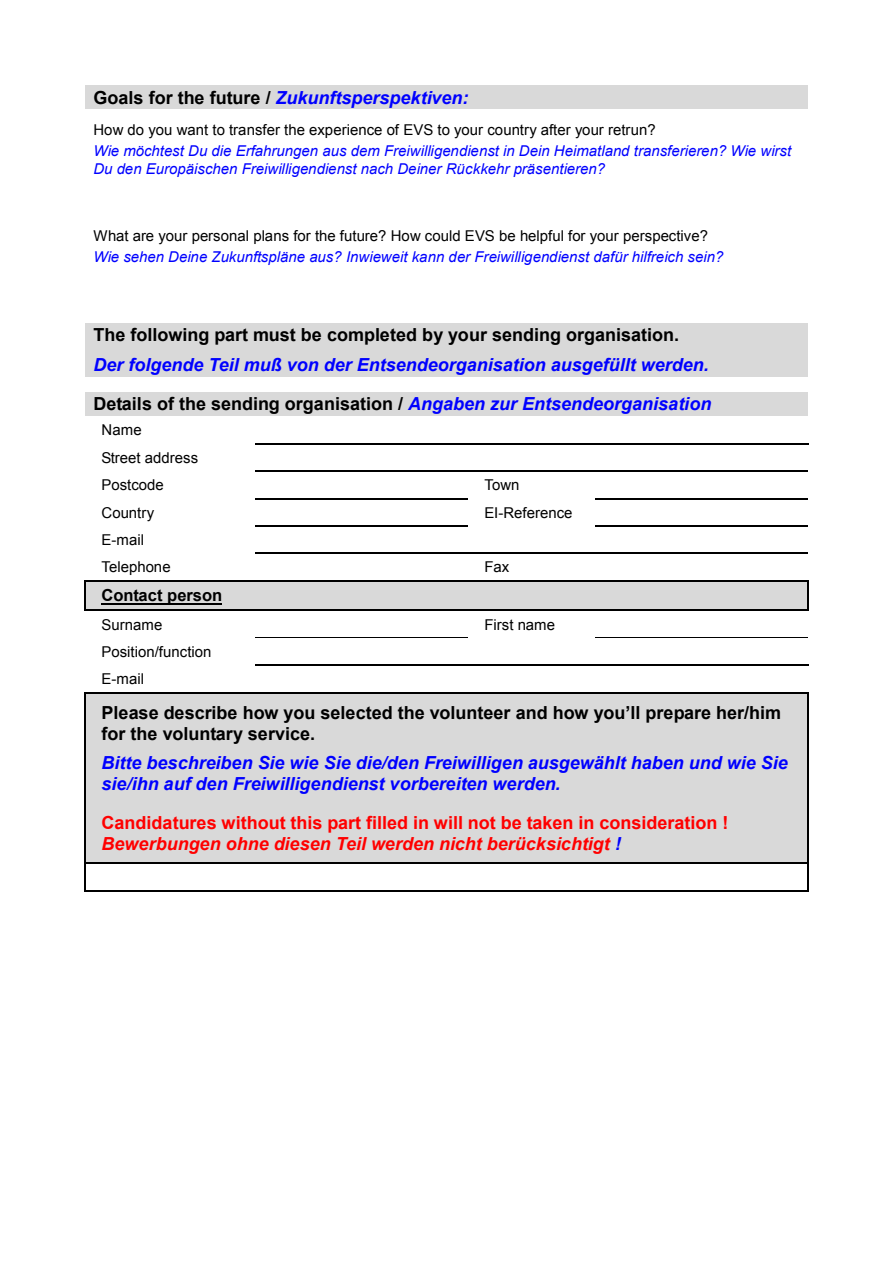
<style>
.page{position:relative;width:893px;height:1263px;background:#fff}
.page>*{position:absolute;margin:0;border:0;box-sizing:border-box;transform-origin:0 0}
.t1{font:italic 700 18px/39.3px "Arial";color:#00f}
.t2{font:700 18px/20.7px "Arial";color:#f00}
.t3{font:700 18px "Arial";color:#000}
.t4{font:700 18px "Arial";color:#000}
.t5{font:700 16.5px "Arial";color:#000}
.t6{font:15px/27.3px "Arial";color:#000}
.t7{font:italic 15px/17.4px "Arial";color:#00f}
.s1{font-style:normal;color:#000}
.s2{font-style:italic}
.s3{font-style:italic;color:#00f}
</style>
<div class="page">
<div style="left:85px;top:85px;width:722px;height:24px;background:#d9d9d9"></div>
<div style="left:85px;top:323px;width:722px;height:31px;background:#d9d9d9"></div>
<div style="left:85px;top:354px;width:722px;height:22px;background:#d9d9d9"></div>
<div style="left:85px;top:392px;width:722px;height:24px;background:#d9d9d9"></div>
<hr style="left:255px;top:443px;width:553px;height:1px;background:#000">
<hr style="left:255px;top:471px;width:213px;height:1px;background:#000">
<hr style="left:469px;top:471px;width:126px;height:1px;background:#000">
<hr style="left:596px;top:471px;width:212px;height:1px;background:#000">
<hr style="left:255px;top:498px;width:213px;height:1px;background:#000">
<hr style="left:595px;top:498px;width:213px;height:1px;background:#000">
<hr style="left:255px;top:525px;width:213px;height:1px;background:#000">
<hr style="left:595px;top:525px;width:213px;height:1px;background:#000">
<hr style="left:255px;top:553px;width:213px;height:1px;background:#000">
<hr style="left:469px;top:553px;width:126px;height:1px;background:#000">
<hr style="left:596px;top:553px;width:212px;height:1px;background:#000">
<div style="left:86px;top:581px;width:7px;height:29px;background:#d9d9d9"></div>
<div style="left:800px;top:581px;width:7px;height:29px;background:#d9d9d9"></div>
<div style="left:93px;top:581px;width:707px;height:29px;background:#d9d9d9"></div>
<hr style="left:102px;top:603px;width:120px;height:2px;background:#000">
<hr style="left:87px;top:580px;width:168px;height:1px;background:#000">
<hr style="left:257px;top:580px;width:211px;height:1px;background:#000">
<hr style="left:469px;top:580px;width:126px;height:1px;background:#000">
<hr style="left:597px;top:580px;width:210px;height:1px;background:#000">
<hr style="left:84px;top:581px;width:2px;height:29px;background:#000">
<hr style="left:807px;top:581px;width:2px;height:29px;background:#000">
<hr style="left:87px;top:610px;width:168px;height:1px;background:#000">
<hr style="left:257px;top:610px;width:211px;height:1px;background:#000">
<hr style="left:469px;top:610px;width:126px;height:1px;background:#000">
<hr style="left:597px;top:610px;width:210px;height:1px;background:#000">
<hr style="left:255px;top:637px;width:213px;height:1px;background:#000">
<hr style="left:595px;top:637px;width:213px;height:1px;background:#000">
<hr style="left:255px;top:664px;width:553px;height:1px;background:#000">
<div style="left:86px;top:693px;width:7px;height:169px;background:#d9d9d9"></div>
<div style="left:800px;top:693px;width:7px;height:169px;background:#d9d9d9"></div>
<div style="left:93px;top:693px;width:707px;height:30px;background:#d9d9d9"></div>
<div style="left:93px;top:723px;width:707px;height:21px;background:#d9d9d9"></div>
<div style="left:93px;top:744px;width:707px;height:29px;background:#d9d9d9"></div>
<div style="left:93px;top:773px;width:707px;height:30px;background:#d9d9d9"></div>
<div style="left:93px;top:803px;width:707px;height:30px;background:#d9d9d9"></div>
<div style="left:93px;top:833px;width:707px;height:29px;background:#d9d9d9"></div>
<hr style="left:87px;top:692px;width:168px;height:1px;background:#000">
<hr style="left:257px;top:692px;width:550px;height:1px;background:#000">
<hr style="left:84px;top:693px;width:2px;height:169px;background:#000">
<hr style="left:807px;top:693px;width:2px;height:169px;background:#000">
<hr style="left:86px;top:862px;width:721px;height:2px;background:#000">
<hr style="left:84px;top:864px;width:2px;height:26px;background:#000">
<hr style="left:86px;top:890px;width:721px;height:2px;background:#000">
<hr style="left:807px;top:864px;width:2px;height:26px;background:#000">
<p class="t1" style="left:93px;top:78px;width:376px"><span class="s1">Goals for the future /</span> Zukunftsperspektiven:</p>
<p class="t6" style="left:93px;top:116px;width:564px">How do you want to transfer the experience of EVS to your country after your retrun?</p>
<p class="t7" style="left:93px;top:143px;width:699px">Wie möchtest Du die Erfahrungen aus dem Freiwilligendienst in Dein Heimatland transferieren? Wie wirst<br>Du den Europäischen Freiwilligendienst nach Deiner Rückkehr präsentieren?</p>
<p class="t6" style="left:93px;top:222px;width:616px">What are your personal plans for the future? How could EVS be helpful for your perspective?</p>
<p class="t7" style="left:93px;top:249px;width:631px">Wie sehen Deine Zukunftspläne aus? Inwieweit kann der Freiwilligendienst dafür hilfreich sein?</p>
<p class="t3" style="left:93px;top:322px;width:587px">The following part must be completed by your sending organisation.</p>
<p class="t1" style="left:93px;top:345px;width:619px">Der folgende Teil muß von der Entsendeorganisation ausgefüllt werden.<br><span class="s1">Details of the sending organisation /</span> Angaben zur Entsendeorganisation</p>
<p class="t6" style="left:102px;top:417px;width:98px">Name<br>Street address<br>Postcode</p>
<p class="t6" style="left:484px;top:471px;width:36px">Town</p>
<p class="t6" style="left:102px;top:499px;width:54px">Country</p>
<p class="t6" style="left:484px;top:499px;width:90px">EI-Reference</p>
<p class="t6" style="left:102px;top:526px;width:71px">E-mail<br>Telephone</p>
<p class="t6" style="left:484px;top:553px;width:26px">Fax</p>
<p class="t5" style="left:102px;top:584px;width:122px">Contact person</p>
<p class="t6" style="left:102px;top:611px;width:62px">Surname</p>
<p class="t6" style="left:484px;top:611px;width:72px">First name</p>
<p class="t6" style="left:102px;top:638px;width:111px">Position/function<br>E-mail</p>
<p class="t4" style="left:102px;top:700px;width:681px">Please describe how you selected the volunteer and how you’ll prepare her/him</p>
<p class="t3" style="left:102px;top:721px;width:215px">for the voluntary service.</p>
<p class="t1" style="left:102px;top:753px;width:688px;line-height:20.7px">Bitte beschreiben Sie wie Sie die/den Freiwilligen ausgewählt haben und wie Sie sie/ihn auf den Freiwilligendienst vorbereiten werden.</p>
<p class="t2" style="left:102px;top:812px;width:628px">Candidatures without this part filled in will not be taken in consideration !<br><span class="s2">Bewerbungen ohne diesen Teil werden nicht berücksichtigt</span> <span class="s3">!</span></p>
</div>
